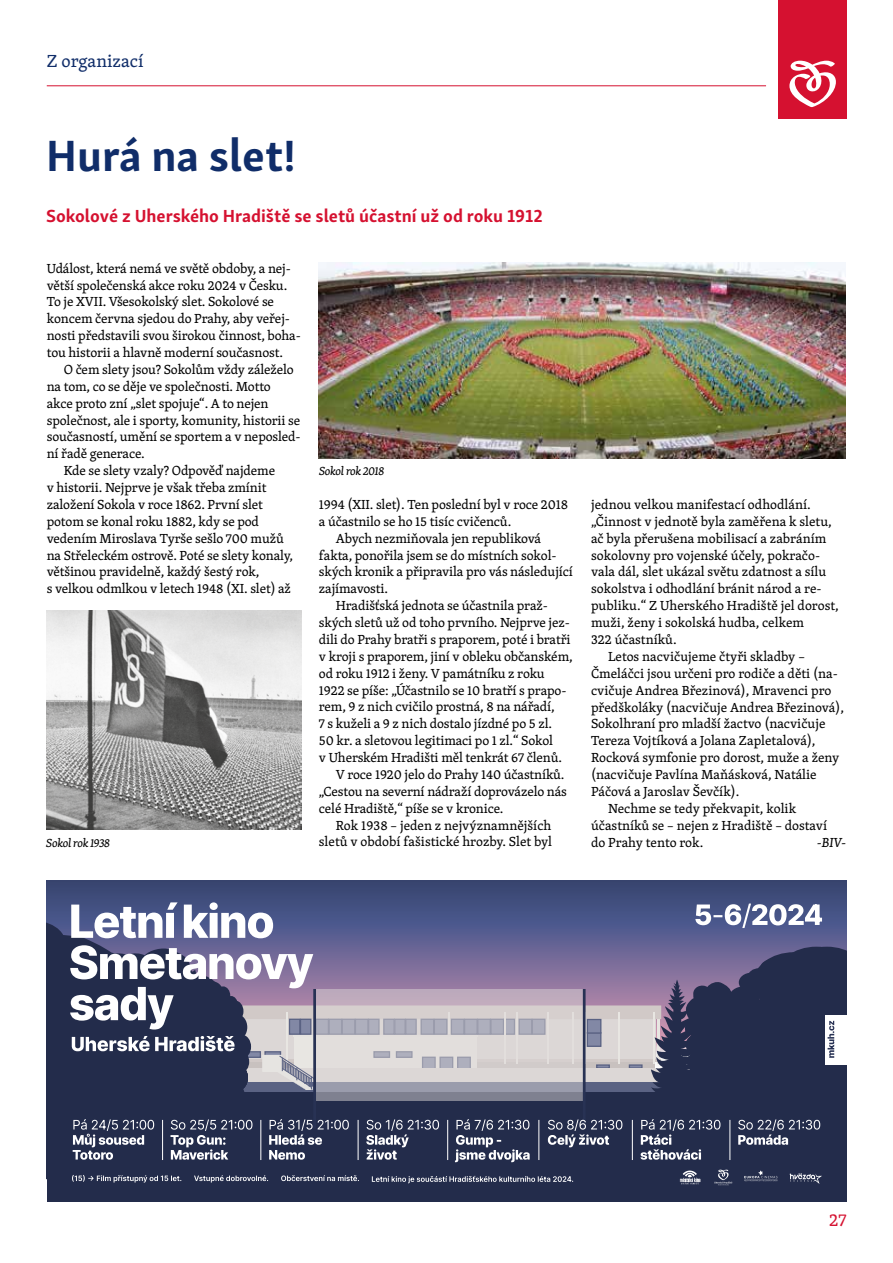
<style>
.page{position:relative;width:893px;height:1263px;background:#fff}
.page>*{position:absolute;margin:0;border:0;box-sizing:border-box;transform-origin:0 0}
.t1{font:700 45px "Skolar Sans Latn";color:#102d69}
.t2{font:700 18px "Skolar Sans Latn";color:#d51130}
.t3{font:18px "Skolar Latin";color:#102d69}
.t4{font:18px "Skolar Latin";color:#d51130}
.t5{font:13.5px/16.8px "Skolar Latin";letter-spacing:-.01em;color:#000}
.t6{font:italic 13.5px "Skolar Latin";color:#000}
.t7{font:italic 12px "Skolar Latin";letter-spacing:-.02em;color:#000}
</style>
<div class="page">
<hr style="left:47px;top:86px;width:719px;height:1px;background:#d51130">
<div style="left:778px;top:0;width:68px;height:119px;background:#d51130"></div>
<svg style="left:789px;top:61px;width:47px;height:46px"></svg>
<svg style="left:47px;top:880px;width:799px;height:126px;background:#575a88"></svg>
<div style="left:47px;top:1092px;width:799px;height:109px;background:#232c4b"></div>
<div style="left:238px;top:1061px;width:417px;height:7px;background:#c8c1bf"></div>
<div style="left:187px;top:1081px;width:519px;height:11px;background:#5a6283"></div>
<div style="left:237px;top:1006px;width:419px;height:55px;background:#dcd7d6"></div>
<hr style="left:233px;top:1059px;width:428px;height:2px;background:#d1c9c7">
<div style="left:233px;top:1006px;width:428px;height:12px;background:#d1c9c7"></div>
<div style="left:232px;top:1006px;width:429px;height:13px;border:1px solid #d1c9c7"></div>
<div style="left:596px;top:1064px;width:14px;height:5px;border:1px solid #5a6283"></div>
<div style="left:629px;top:1064px;width:14px;height:5px;border:1px solid #5a6283"></div>
<div style="left:587px;top:1033px;width:14px;height:13px;background:#8288a5"></div>
<div style="left:587px;top:1032px;width:14px;height:15px;border:1px solid #5a6283"></div>
<div style="left:587px;top:1019px;width:14px;height:14px;background:#8288a5"></div>
<div style="left:587px;top:1019px;width:14px;height:14px;border:1px solid #5a6283"></div>
<hr style="left:619px;top:1012px;width:1px;height:52px;background:#e8e6e2">
<div style="left:176px;top:1068px;width:541px;height:13px;background:#dcd7d6"></div>
<svg style="left:651px;top:947px;width:196px;height:163px"></svg>
<svg style="left:359px;top:989px;width:224px;height:112px"></svg>
<hr style="left:583px;top:989px;width:3px;height:140px;background:#283254">
<svg style="left:366px;top:1119px;width:73px;height:41px"></svg>
<svg style="left:455px;top:1119px;width:75px;height:43px"></svg>
<svg style="left:548px;top:1119px;width:74px;height:28px"></svg>
<svg style="left:640px;top:1119px;width:80px;height:41px"></svg>
<svg style="left:738px;top:1119px;width:82px;height:26px"></svg>
<svg style="left:695px;top:903px;width:127px;height:25px"></svg>
<hr style="left:447px;top:1120px;width:1px;height:40px;background:#fff">
<hr style="left:539px;top:1120px;width:1px;height:40px;background:#fff">
<hr style="left:632px;top:1120px;width:1px;height:40px;background:#fff">
<hr style="left:730px;top:1120px;width:1px;height:40px;background:#fff">
<svg style="left:744px;top:1170px;width:34px;height:12px"></svg>
<svg style="left:714px;top:1170px;width:18px;height:15px"></svg>
<svg style="left:680px;top:1170px;width:20px;height:14px"></svg>
<svg style="left:789px;top:1173px;width:33px;height:11px"></svg>
<svg style="left:47px;top:902px;width:312px;height:280px"></svg>
<svg style="left:372px;top:1176px;width:201px;height:7px"></svg>
<img style="left:46px;top:610px;width:256px;height:220px">
<img style="left:319px;top:262px;width:527px;height:196px">
<h2 class="t3" style="left:47px;top:47px;width:98px">Z organizací</h2>
<h1 class="t1" style="left:46px;top:119px;width:252px">Hurá na slet!</h1>
<h2 class="t2" style="left:46px;top:201px;width:498px">Sokolové z Uherského Hradiště se sletů účastní už od roku 1912</h2>
<p class="t5" style="left:47px;top:259px;width:256px">Událost, která nemá ve světě obdoby, a nej&shy;větší společenská akce roku 2024 v Česku.<br>To je XVII. Všesokolský slet. Sokolové se koncem června sjedou do Prahy, aby veřej&shy;nosti představili svou širokou činnost, boha&shy;tou historii a hlavně moderní současnost.</p>
<p class="t5" style="left:64px;top:361px;width:232px">O čem slety jsou? Sokolům vždy záleželo</p>
<p class="t5" style="left:47px;top:377px;width:226px">na tom, co se děje ve společnosti. Motto</p>
<p class="t5" style="left:47px;top:394px;width:223px">akce proto zní „slet spojuje“. A to nejen</p>
<p class="t5" style="left:47px;top:411px;width:255px">společnost, ale i sporty, komunity, historii se</p>
<p class="t5" style="left:47px;top:428px;width:255px">současností, umění se sportem a v neposled-</p>
<p class="t5" style="left:47px;top:445px;width:100px">ní řadě generace.</p>
<p class="t5" style="left:64px;top:462px;width:213px">Kde se slety vzaly? Odpověď najdeme</p>
<p class="t5" style="left:47px;top:479px;width:221px">v historii. Nejprve je však třeba zmínit</p>
<p class="t5" style="left:47px;top:496px;width:218px">založení Sokola v roce 1862. První slet</p>
<p class="t5" style="left:47px;top:512px;width:214px">potom se konal roku 1882, kdy se pod</p>
<p class="t5" style="left:47px;top:529px;width:239px">vedením Miroslava Tyrše sešlo 700 mužů</p>
<p class="t5" style="left:47px;top:546px;width:248px">na Střeleckém ostrově. Poté se slety konaly,</p>
<p class="t5" style="left:47px;top:563px;width:214px">většinou pravidelně, každý šestý rok,</p>
<p class="t5" style="left:47px;top:580px;width:246px">s velkou odmlkou v letech 1948 (XI. slet) až</p>
<p class="t7" style="left:319px;top:462px;width:67px">Sokol rok 2018</p>
<p class="t5" style="left:319px;top:496px;width:251px">1994 (XII. slet). Ten poslední byl v roce 2018</p>
<p class="t5" style="left:319px;top:512px;width:194px">a účastnilo se ho 15 tisíc cvičenců.</p>
<p class="t5" style="left:336px;top:529px;width:207px">Abych nezmiňovala jen republiková</p>
<p class="t5" style="left:319px;top:546px;width:239px">fakta, ponořila jsem se do místních sokol-</p>
<p class="t5" style="left:319px;top:563px;width:256px">ských kronik a připravila pro vás následující</p>
<p class="t5" style="left:319px;top:580px;width:71px">zajímavosti.</p>
<p class="t5" style="left:336px;top:597px;width:213px">Hradišťská jednota se účastnila praž-</p>
<p class="t5" style="left:319px;top:614px;width:252px">ských sletů už od toho prvního. Nejprve jez-</p>
<p class="t5" style="left:319px;top:631px;width:253px">dili do Prahy bratři s praporem, poté i bratři</p>
<p class="t5" style="left:319px;top:647px;width:255px">v kroji s praporem, jiní v obleku občanském,</p>
<p class="t5" style="left:319px;top:664px;width:227px">od roku 1912 i ženy. V památníku z roku</p>
<p class="t5" style="left:319px;top:681px;width:249px">1922 se píše: „Účastnilo se 10 bratří s prapo-</p>
<p class="t5" style="left:319px;top:698px;width:237px">rem, 9 z nich cvičilo prostná, 8 na nářadí,</p>
<p class="t5" style="left:319px;top:715px;width:235px">7 s kuželi a 9 z nich dostalo jízdné po 5 zl.</p>
<p class="t5" style="left:319px;top:732px;width:236px">50 kr. a sletovou legitimaci po 1 zl.“ Sokol</p>
<p class="t5" style="left:319px;top:749px;width:245px">v Uherském Hradišti měl tenkrát 67 členů.</p>
<p class="t5" style="left:336px;top:766px;width:230px">V roce 1920 jelo do Prahy 140 účastníků.</p>
<p class="t5" style="left:319px;top:782px;width:250px">„Cestou na severní nádraží doprovázelo nás</p>
<p class="t5" style="left:319px;top:799px;width:186px">celé Hradiště,“ píše se v kronice.</p>
<p class="t5" style="left:336px;top:816px;width:217px">Rok 1938 – jeden z nejvýznamnějších</p>
<p class="t7" style="left:46px;top:834px;width:65px">Sokol rok 1938</p>
<p class="t5" style="left:319px;top:833px;width:235px">sletů v období fašistické hrozby. Slet byl</p>
<p class="t5" style="left:591px;top:496px;width:221px">jednou velkou manifestací odhodlání.</p>
<p class="t5" style="left:591px;top:512px;width:242px">„Činnost v jednotě byla zaměřena k sletu,</p>
<p class="t5" style="left:591px;top:529px;width:237px">ač byla přerušena mobilisací a zabráním</p>
<p class="t5" style="left:591px;top:546px;width:231px">sokolovny pro vojenské účely, pokračo-</p>
<p class="t5" style="left:591px;top:563px;width:237px">vala dál, slet ukázal světu zdatnost a sílu</p>
<p class="t5" style="left:591px;top:580px;width:232px">sokolstva i odhodlání bránit národ a re-</p>
<p class="t5" style="left:591px;top:597px;width:249px">publiku.“ Z Uherského Hradiště jel dorost,</p>
<p class="t5" style="left:591px;top:614px;width:215px">muži, ženy i sokolská hudba, celkem</p>
<p class="t5" style="left:591px;top:631px;width:87px">322 účastníků.</p>
<p class="t5" style="left:608px;top:647px;width:198px">Letos nacvičujeme čtyři skladby –</p>
<p class="t5" style="left:591px;top:664px;width:248px">Čmeláčci jsou určeni pro rodiče a děti (na-</p>
<p class="t5" style="left:591px;top:681px;width:242px">cvičuje Andrea Březinová), Mravenci pro</p>
<p class="t5" style="left:591px;top:698px;width:255px">předškoláky (nacvičuje Andrea Březinová),</p>
<p class="t5" style="left:591px;top:715px;width:236px">Sokolhraní pro mladší žactvo (nacvičuje</p>
<p class="t5" style="left:591px;top:732px;width:226px">Tereza Vojtíková a Jolana Zapletalová),</p>
<p class="t5" style="left:591px;top:749px;width:250px">Rocková symfonie pro dorost, muže a ženy</p>
<p class="t5" style="left:591px;top:766px;width:227px">(nacvičuje Pavlína Maňásková, Natálie</p>
<p class="t5" style="left:591px;top:782px;width:150px">Páčová a Jaroslav Ševčík).</p>
<p class="t5" style="left:608px;top:799px;width:190px">Nechme se tedy překvapit, kolik</p>
<p class="t5" style="left:591px;top:816px;width:238px">účastníků se – nejen z Hradiště – dostaví</p>
<p class="t5" style="left:591px;top:833px;width:114px">do Prahy tento rok.</p>
<p class="t6" style="left:817px;top:832px;width:31px">-BIV-</p>
<h2 class="t4" style="left:829px;top:1206px;width:19px">27</h2>
</div>
